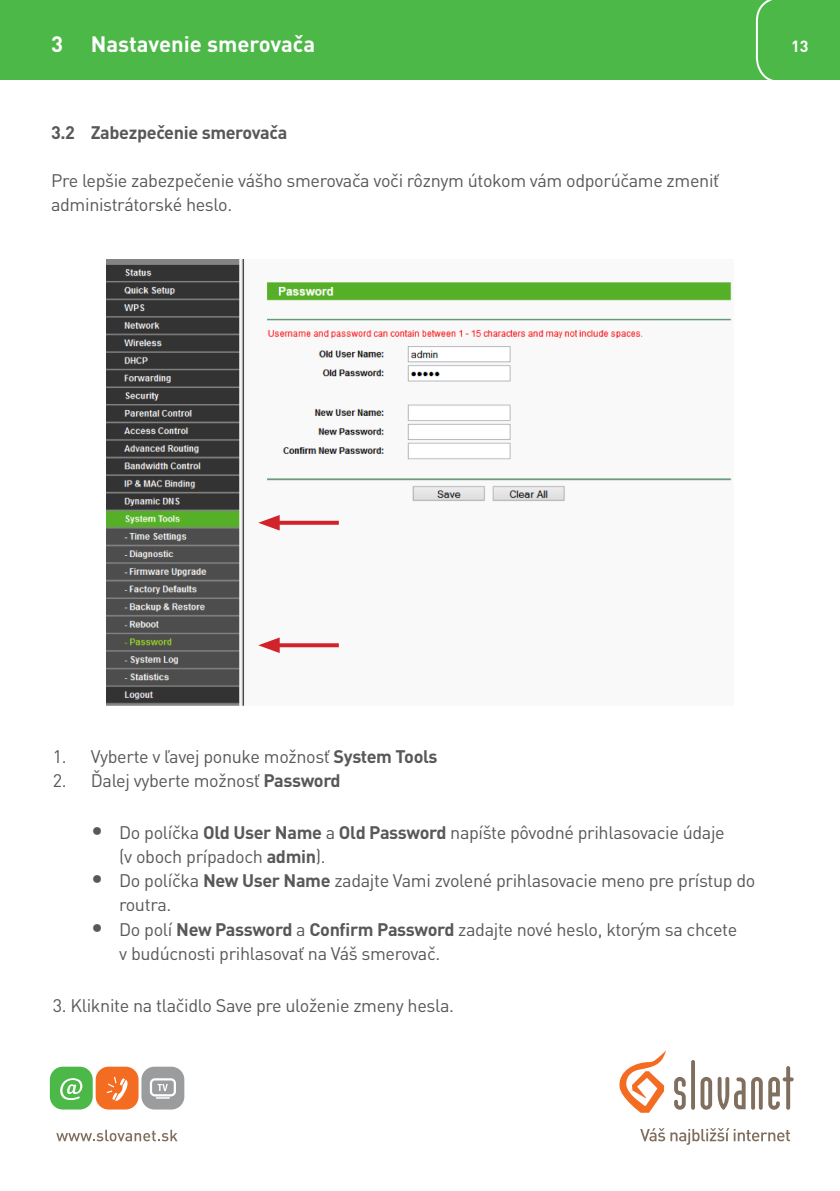
<style>
.page{position:relative;width:840px;height:1191px;background:#fff}
.page>*{position:absolute;margin:0;border:0;box-sizing:border-box;transform-origin:0 0}
.t1{font:700 22px "DIN Pro";color:#fff}
.Text{font:18px/24px "DIN Pro";letter-spacing:-.02em;color:#57585a}
.Podnadpis{font:700 18px "DIN Pro";letter-spacing:-.02em;color:#57585a}
.t2{font:700 16px "DIN Pro";color:#fff}
.s1{font-weight:700}
.s2{font-size:24px}
</style>
<div class="page">
<svg style="left:619px;top:1051px;width:46px;height:61px"></svg>
<svg style="left:56px;top:1129px;width:121px;height:12px"></svg>
<div style="left:50px;top:1066px;width:43px;height:43px;background:#4cb848;border-radius:13px"></div>
<div style="left:96px;top:1066px;width:42px;height:43px;background:#f36c21;border-radius:13px"></div>
<svg style="left:60px;top:1078px;width:22px;height:22px"></svg>
<svg style="left:107px;top:1076px;width:20px;height:24px"></svg>
<div style="left:141px;top:1066px;width:43px;height:43px;background:#9a9c9d;border-radius:13px"></div>
<svg style="left:150px;top:1078px;width:26px;height:20px"></svg>
<svg style="left:674px;top:1076px;width:11px;height:33px"></svg>
<svg style="left:690px;top:1060px;width:4px;height:49px"></svg>
<svg style="left:700px;top:1076px;width:11px;height:33px"></svg>
<svg style="left:717px;top:1066px;width:76px;height:44px"></svg>
<svg style="left:640px;top:1128px;width:24px;height:13px"></svg>
<svg style="left:670px;top:1128px;width:119px;height:16px"></svg>
<div style="left:0;top:0;width:839px;height:79px;background:#4cb848"></div>
<svg style="left:754px;top:0;width:28px;height:80px"></svg>
<img style="left:106px;top:259px;width:626px;height:446px">
<svg style="left:279px;top:521px;width:59px;height:4px"></svg>
<svg style="left:258px;top:515px;width:21px;height:15px"></svg>
<svg style="left:279px;top:643px;width:59px;height:4px"></svg>
<svg style="left:258px;top:637px;width:21px;height:16px"></svg>
<p class="t1" style="left:51px;top:30px;width:13px">3</p>
<p class="t1" style="left:91px;top:30px;width:226px">Nastavenie smerovača</p>
<p class="t2" style="left:790px;top:36px;width:19px">13</p>
<p class="Podnadpis" style="left:51px;top:120px;width:237px">3.2 Zabezpečenie smerovača</p>
<p class="Text" style="left:51px;top:167px;width:669px">Pre lepšie zabezpečenie vášho smerovača voči rôznym útokom vám odporúčame zmeniť administrátorské heslo.</p>
<p class="Text" style="left:53px;top:744px;width:386px">1. Vyberte v ľavej ponuke možnosť <span class="s1">System Tools</span></p>
<p class="Text" style="left:53px;top:768px;width:289px">2. Ďalej vyberte možnosť <span class="s1">Password</span></p>
<p class="Text" style="left:119px;top:820px;width:606px;text-indent:-28px"><span class="s2">•</span> Do políčka <span class="s1">Old User Name</span> a <span class="s1">Old Password</span> napíšte pôvodné prihlasovacie údaje (v oboch prípadoch <span class="s1">admin</span>).</p>
<p class="Text" style="left:119px;top:868px;width:637px;text-indent:-28px"><span class="s2">•</span> Do políčka <span class="s1">New User Name</span> zadajte Vami zvolené prihlasovacie meno pre prístup do routra.</p>
<p class="Text" style="left:119px;top:916px;width:619px;text-indent:-28px"><span class="s2">•</span> Do polí <span class="s1">New Password</span> a <span class="s1">Confirm Password</span> zadajte nové heslo, ktorým sa chcete v budúcnosti prihlasovať na Váš smerovač.</p>
<p class="Text" style="left:53px;top:992px;width:402px">3. Kliknite na tlačidlo Save pre uloženie zmeny hesla.</p>
</div>
